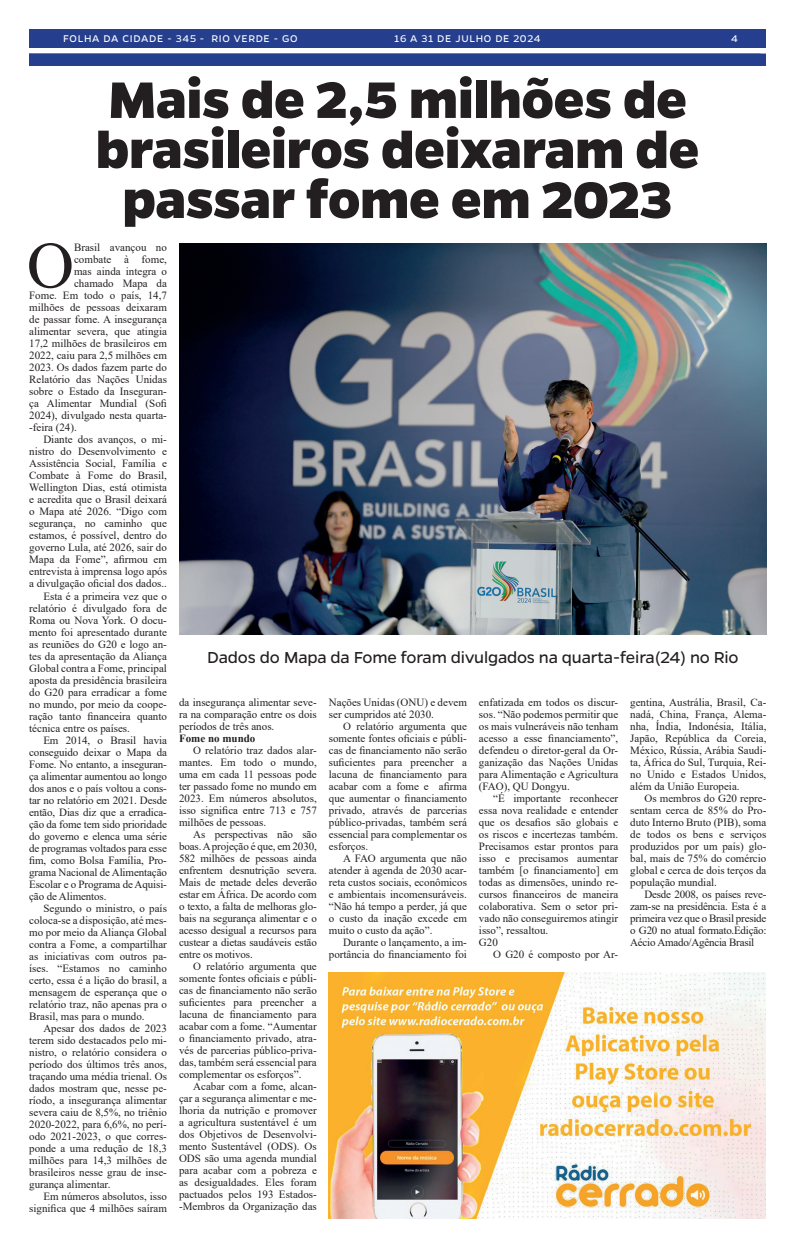
<style>
.page{position:relative;width:794px;height:1248px;background:#fff}
.page>*{position:absolute;margin:0;border:0;box-sizing:border-box;transform-origin:0 0}
.t1{font:65.4px "Times New Roman";color:#231f20}
.Titulo_2_Colunas{font:800 58px/50px "Gentona";letter-spacing:-.01em;color:#231f20;text-align:center}
.t2{font:18px "Gentona";letter-spacing:-.01em;color:#231f20}
.t3{font:11px/12px "Times New Roman";color:#231f20;text-align:justify}
.Titulo_2_Colunas-2{font:11px "Gentona";letter-spacing:.065em;color:#fff}
.t4{font:700 11px "Times New Roman";color:#231f20}
</style>
<div class="page">
<div style="left:29px;top:29px;width:736px;height:37px;background:#253f8e"></div>
<div style="left:29px;top:48px;width:736px;height:5px;background:#fff"></div>
<img style="left:180px;top:244px;width:586px;height:390px">
<img style="left:329px;top:972px;width:436px;height:245px">
<p class="Titulo_2_Colunas-2" style="left:63px;top:32px;width:236px">FOLHA DA CIDADE - 345 - RIO VERDE - GO</p>
<p class="Titulo_2_Colunas-2" style="left:394px;top:32px;width:148px">16 A 31 DE JULHO DE 2024</p>
<p class="Titulo_2_Colunas-2" style="left:731px;top:32px;width:8px">4</p>
<p class="Titulo_2_Colunas" style="left:96px;top:74px;width:605px">Mais de 2,5 milhões de brasileiros deixaram de passar fome em 2023</p>
<p class="t1" style="left:27px;top:219px;width:49px">O</p>
<p class="t3" style="left:74px;top:241px;width:94px">Brasil avançou no</p>
<p class="t3" style="left:74px;top:253px;width:94px">combate à fome,</p>
<p class="t3" style="left:74px;top:265px;width:94px">mas ainda integra o</p>
<p class="t3" style="left:74px;top:277px;width:94px">chamado Mapa da</p>
<p class="t3" style="left:29px;top:289px;width:139px">Fome. Em todo o país, 14,7</p>
<p class="t3" style="left:29px;top:301px;width:139px">milhões de pessoas deixaram</p>
<p class="t3" style="left:29px;top:313px;width:139px">de passar fome. A insegurança</p>
<p class="t3" style="left:29px;top:325px;width:139px">alimentar severa, que atingia</p>
<p class="t3" style="left:29px;top:337px;width:139px">17,2 milhões de brasileiros em</p>
<p class="t3" style="left:29px;top:349px;width:139px">2022, caiu para 2,5 milhões em</p>
<p class="t3" style="left:29px;top:361px;width:139px">2023. Os dados fazem parte do</p>
<p class="t3" style="left:29px;top:373px;width:139px">Relatório das Nações Unidas</p>
<p class="t3" style="left:29px;top:385px;width:139px">sobre o Estado da Inseguran-</p>
<p class="t3" style="left:29px;top:397px;width:139px">ça Alimentar Mundial (Sofi</p>
<p class="t3" style="left:29px;top:409px;width:139px">2024), divulgado nesta quarta-</p>
<p class="t3" style="left:29px;top:421px;width:49px">-feira (24).</p>
<p class="t3" style="left:29px;top:433px;width:139px;text-indent:14px">Diante dos avanços, o mi&shy;nistro do Desenvolvimento e Assistência Social, Família e Combate à Fome do Brasil, Wellington Dias, está otimista e acredita que o Brasil deixará o Mapa até 2026. “Digo com segurança, no caminho que estamos, é possível, dentro do governo Lula, até 2026, sair do Mapa da Fome”, afirmou em entrevista à imprensa logo após a divulgação oficial dos dados..</p>
<p class="t3" style="left:29px;top:589px;width:139px;text-indent:14px">Esta é a primeira vez que o relatório é divulgado fora de Roma ou Nova York. O docu&shy;mento foi apresentado durante as reuniões do G20 e logo an&shy;tes da apresentação da Aliança Global contra a Fome, principal aposta da presidência brasileira do G20 para erradicar a fome no mundo, por meio da coope&shy;ração tanto financeira quanto técnica entre os países.</p>
<p class="t3" style="left:29px;top:733px;width:139px;text-indent:14px">Em 2014, o Brasil havia conseguido deixar o Mapa da Fome. No entanto, a inseguran&shy;ça alimentar aumentou ao longo dos anos e o país voltou a cons&shy;tar no relatório em 2021. Desde então, Dias diz que a erradica&shy;ção da fome tem sido prioridade do governo e elenca uma série de programas voltados para esse fim, como Bolsa Família, Pro&shy;grama Nacional de Alimentação Escolar e o Programa de Aquisi&shy;ção de Alimentos.</p>
<p class="t3" style="left:29px;top:901px;width:139px;text-indent:14px">Segundo o ministro, o país coloca-se a disposição, até mes&shy;mo por meio da Aliança Global contra a Fome, a compartilhar as iniciativas com outros pa&shy;íses. “Estamos no caminho certo, essa é a lição do brasil, a mensagem de esperança que o relatório traz, não apenas pra o Brasil, mas para o mundo.</p>
<p class="t3" style="left:29px;top:1021px;width:139px;text-indent:14px">Apesar dos dados de 2023 terem sido destacados pelo mi&shy;nistro, o relatório considera o período dos últimos três anos, traçando uma média trienal. Os dados mostram que, nesse pe&shy;ríodo, a insegurança alimentar severa caiu de 8,5%, no triênio 2020-2022, para 6,6%, no perí&shy;odo 2021-2023, o que corres&shy;ponde a uma redução de 18,3 milhões para 14,3 milhões de brasileiros nesse grau de inse&shy;gurança alimentar.</p>
<p class="t3" style="left:29px;top:1189px;width:139px;text-align:right">Em números absolutos, isso significa que 4 milhões saíram</p>
<p class="t2" style="left:207px;top:647px;width:533px">Dados do Mapa da Fome foram divulgados na quarta-feira(24) no Rio</p>
<p class="t3" style="left:329px;top:695px;width:140px">Nações Unidas (ONU) e devem ser cumpridos até 2030.</p>
<p class="t3" style="left:329px;top:719px;width:140px;text-indent:14px">O relatório argumenta que somente fontes oficiais e públi&shy;cas de financiamento não serão suficientes para preencher a lacuna de financiamento para acabar com a fome e afirma que aumentar o financiamento privado, através de parcerias público-privadas, também será essencial para complementar os esforços.</p>
<p class="t3" style="left:329px;top:851px;width:140px;text-indent:14px">A FAO argumenta que não atender à agenda de 2030 acar&shy;reta custos sociais, econômicos e ambientais incomensuráveis. “Não há tempo a perder, já que o custo da inação excede em muito o custo da ação”.</p>
<p class="t3" style="left:329px;top:935px;width:140px;text-align:right">Durante o lançamento, a im&shy;portância do financiamento foi</p>
<p class="t3" style="left:630px;top:695px;width:138px">gentina, Austrália, Brasil, Ca&shy;nadá, China, França, Alema&shy;nha, Índia, Indonésia, Itália, Japão, República da Coreia, México, Rússia, Arábia Saudi&shy;ta, África do Sul, Turquia, Rei&shy;no Unido e Estados Unidos, além da União Europeia.</p>
<p class="t3" style="left:630px;top:791px;width:138px;text-indent:14px">Os membros do G20 repre&shy;sentam cerca de 85% do Pro&shy;duto Interno Bruto (PIB), soma de todos os bens e serviços produzidos por um país) glo&shy;bal, mais de 75% do comércio global e cerca de dois terços da população mundial.</p>
<p class="t3" style="left:630px;top:887px;width:138px;text-indent:14px">Desde 2008, os países reve&shy;zam-se na presidência. Esta é a primeira vez que o Brasil preside o G20 no atual formato.Edição:<br>Aécio Amado/Agência Brasil</p>
<p class="t3" style="left:179px;top:695px;width:139px">da insegurança alimentar seve&shy;ra na comparação entre os dois períodos de três anos.</p>
<p class="t4" style="left:179px;top:730px;width:78px">Fome no mundo</p>
<p class="t3" style="left:179px;top:743px;width:139px;text-indent:14px">O relatório traz dados alar&shy;mantes. Em todo o mundo, uma em cada 11 pessoas pode ter passado fome no mundo em 2023. Em números absolutos, isso significa entre 713 e 757 milhões de pessoas.</p>
<p class="t3" style="left:179px;top:827px;width:139px;text-indent:14px">As perspectivas não são boas. A projeção é que, em 2030, 582 milhões de pessoas ainda enfrentem desnutrição severa.<br>Mais de metade deles deverão estar em África. De acordo com o texto, a falta de melhoras glo&shy;bais na segurança alimentar e o acesso desigual a recursos para custear a dietas saudáveis estão entre os motivos.</p>
<p class="t3" style="left:179px;top:959px;width:139px;text-indent:14px">O relatório argumenta que somente fontes oficiais e públi&shy;cas de financiamento não serão suficientes para preencher a lacuna de financiamento para acabar com a fome. “Aumentar o financiamento privado, atra&shy;vés de parcerias público-priva&shy;das, também será essencial para complementar os esforços”.</p>
<p class="t3" style="left:179px;top:1079px;width:139px;text-indent:14px">Acabar com a fome, alcan&shy;çar a segurança alimentar e me&shy;lhoria da nutrição e promover a agricultura sustentável é um dos Objetivos de Desenvolvi&shy;mento Sustentável (ODS). Os ODS são uma agenda mundial para acabar com a pobreza e as desigualdades. Eles foram pactuados pelos 193 Estados--Membros da Organização das</p>
<p class="t3" style="left:479px;top:695px;width:141px">enfatizada em todos os discur&shy;sos. “Não podemos permitir que os mais vulneráveis não tenham acesso a esse financiamento”, defendeu o diretor-geral da Or&shy;ganização das Nações Unidas para Alimentação e Agricultura (FAO), QU Dongyu.</p>
<p class="t3" style="left:479px;top:791px;width:141px;text-indent:14px">“É importante reconhecer essa nova realidade e entender que os desafios são globais e os riscos e incertezas também.<br>Precisamos estar prontos para isso e precisamos aumentar também [o financiamento] em todas as dimensões, unindo re&shy;cursos financeiros de maneira colaborativa. Sem o setor pri&shy;vado não conseguiremos atingir isso”, ressaltou.</p>
<p class="t3" style="left:479px;top:935px;width:20px">G20</p>
<p class="t3" style="left:493px;top:947px;width:127px">O G20 é composto por Ar-</p>
</div>
